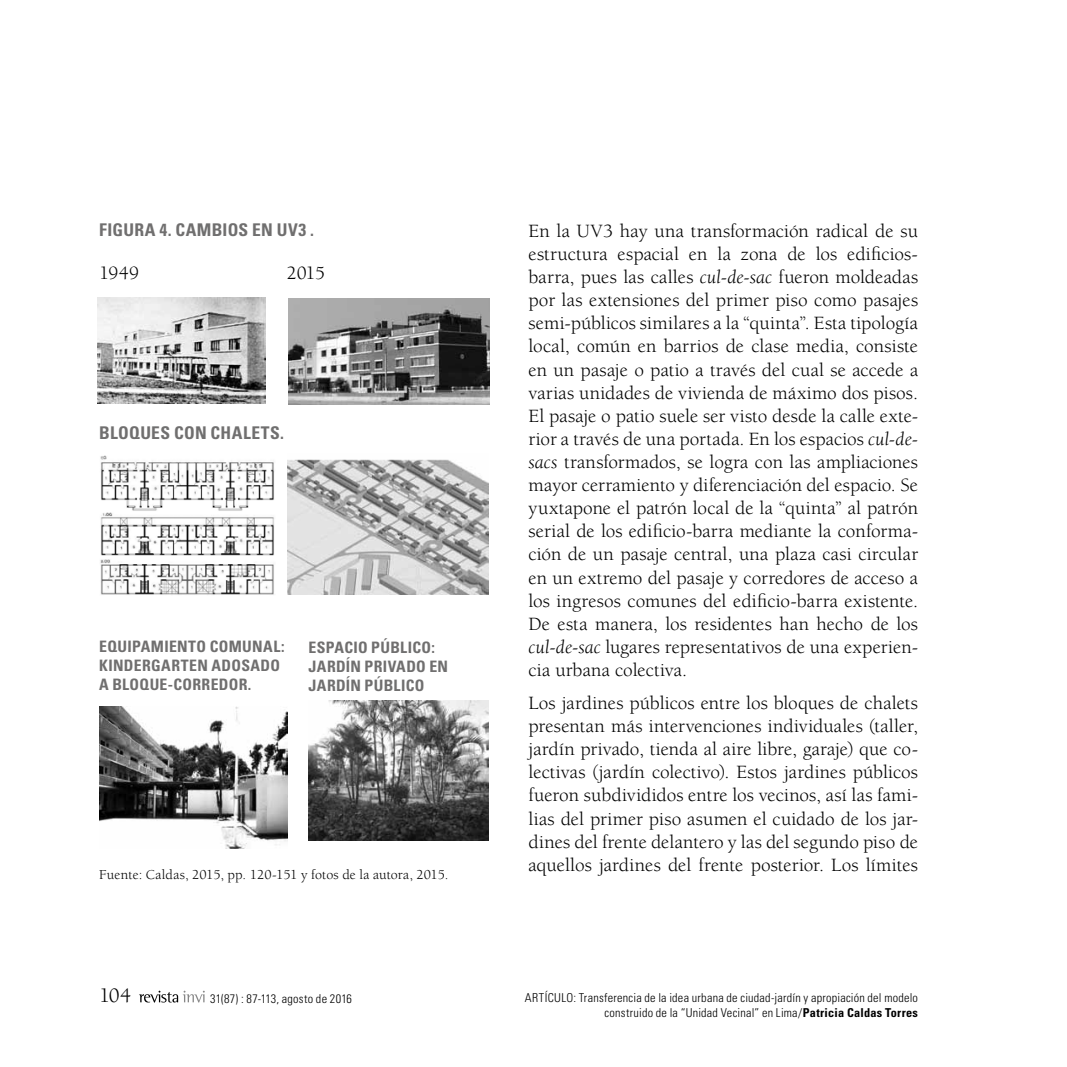
<style>
.page{position:relative;width:1067px;height:1067px;background:#fff}
.page>*{position:absolute;margin:0;border:0;box-sizing:border-box;transform-origin:0 0}
.t1{font:21px "Berkeley Std";color:#000}
.t2{font:19.25px/23.1px "Berkeley Std";color:#000;text-align:justify}
.t3{font:700 condensed 17.5px "Univers LT Std";letter-spacing:.03em;color:#706f6f}
.t4{font:700 condensed 15.75px "Univers LT Std";letter-spacing:.03em;color:#706f6f}
.t5{font:14px "Berkeley Std";letter-spacing:.005em;color:#000}
.t6{font:300 condensed 12.25px/14.7px "Univers LT Std";letter-spacing:.02em;color:#000;text-align:right}
.s1{font-style:italic}
.s2{font-style:inherit}
.s3{font-weight:700}
</style>
<div class="page">
<svg style="left:139px;top:990px;width:66px;height:12px"></svg>
<img style="left:97px;top:298px;width:169px;height:105px">
<img style="left:289px;top:298px;width:201px;height:106px">
<img style="left:100px;top:455px;width:174px;height:140px">
<img style="left:288px;top:459px;width:201px;height:136px">
<img style="left:99px;top:706px;width:188px;height:142px">
<img style="left:309px;top:700px;width:180px;height:140px">
<p class="t3" style="left:99px;top:219px;width:19px">FIGURA</p>
<p class="t3" style="left:159px;top:219px;width:38px">4. CAMBIOS</p>
<p class="t3" style="left:252px;top:219px;width:63px">EN UV3 .</p>
<p class="t2" style="left:99px;top:262px;width:41px">1949</p>
<p class="t2" style="left:287px;top:262px;width:40px">2015</p>
<p class="t3" style="left:99px;top:422px;width:52px">BLOQUES</p>
<p class="t3" style="left:174px;top:422px;width:12px">CON</p>
<p class="t3" style="left:211px;top:422px;width:11px">CHALETS</p>
<p class="t3" style="left:280px;top:422px;width:5px">.</p>
<p class="t4" style="left:99px;top:636px;width:28px">EQUIPAMIENTO</p>
<p class="t4" style="left:210px;top:636px;width:11px">COMUNAL</p>
<p class="t4" style="left:281px;top:636px;width:5px">:</p>
<p class="t4" style="left:99px;top:655px;width:20px">KINDERGARTEN</p>
<p class="t4" style="left:211px;top:655px;width:11px">ADOSADO</p>
<p class="t4" style="left:99px;top:674px;width:85px">ABLOQUE-CORREDOR</p>
<p class="t4" style="left:248px;top:674px;width:5px">.</p>
<p class="t4" style="left:308px;top:638px;width:18px">ESPACIO</p>
<p class="t4" style="left:371px;top:638px;width:28px">PÚBLICO</p>
<p class="t4" style="left:431px;top:638px;width:5px">:</p>
<p class="t4" style="left:308px;top:657px;width:18px">JARDÍN</p>
<p class="t4" style="left:364px;top:657px;width:10px">PRIVADO</p>
<p class="t4" style="left:429px;top:657px;width:10px">EN</p>
<p class="t4" style="left:308px;top:675px;width:10px">JARDÍN</p>
<p class="t4" style="left:364px;top:675px;width:28px">PÚBLICO</p>
<p class="t5" style="left:99px;top:867px;width:350px">Fuente: Caldas, 2015, pp. 120-151 y fotos de la autora, 2015.</p>
<p class="t2" style="left:528px;top:220px;width:391px">En la UV3 hay una transformación radical de su estructura espacial en la zona de los edificios&shy;barra, pues las calles <span class="s1">cul-de-sac</span> fueron moldeadas por las extensiones del primer piso como pasajes semi-públicos similares a la “quinta”. Esta tipología local, común en barrios de clase media, consiste en un pasaje o patio a través del cual se accede a varias unidades de vivienda de máximo dos pisos.<br>El pasaje o patio suele ser visto desde la calle exte&shy;rior a través de una portada. En los espacios <span class="s1">cul-de&shy;sacs</span> transformados, se logra con las ampliaciones mayor cerramiento y diferenciación del espacio. Se yuxtapone el patrón local de la “quinta” al patrón serial de los edificio-barra mediante la conforma&shy;ción de un pasaje central, una plaza casi circular en un extremo del pasaje y corredores de acceso a los ingresos comunes del edificio-barra existente.<br>De esta manera, los residentes han hecho de los <span class="s1">cul-de-sac</span> lugares representativos de una experien&shy;cia urbana colectiva.</p>
<p class="t2" style="left:528px;top:691px;width:391px">Los jardines públicos entre los bloques de chalets presentan más intervenciones individuales (taller, jardín privado, tienda al aire libre, garaje) que co&shy;lectivas (jardín colectivo). Estos jardines públicos fueron subdivididos entre los vecinos, así las fami&shy;lias del primer piso asumen el cuidado de los jar&shy;dines del frente delantero y las del segundo piso de aquellos jardines del frente posterior. Los límites</p>
<p class="t1" style="left:99px;top:983px;width:33px">104</p>
<p class="t6" style="left:210px;top:990px;width:143px">31(87) : 87-113, agosto de 2016</p>
<p class="t6" style="left:525px;top:990px;width:394px"><span class="s2">ARTÍCULO:</span> Transferencia de la idea urbana de ciudad-jardín y apropiación del modelo construido de la “Unidad Vecinal” en Lima/<span class="s3">PATRICIA CALDAS TORRES</span></p>
</div>
